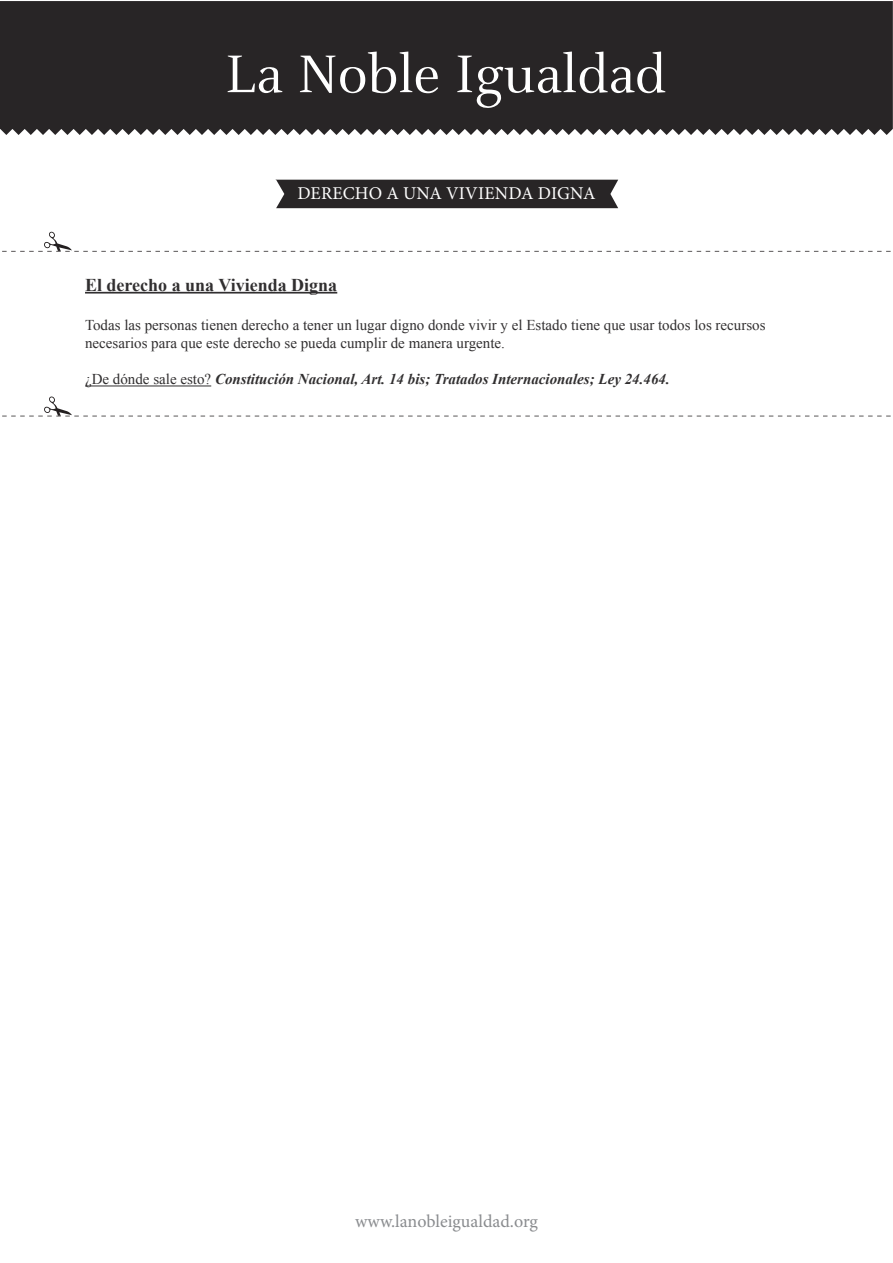
<style>
.page{position:relative;width:893px;height:1263px;background:#fff}
.page>*{position:absolute;margin:0;border:0;box-sizing:border-box;transform-origin:0 0}
.t1{font:700 18px "Times New Roman";color:#312f30}
.t2{font:18px "Minion Pro";letter-spacing:.01em;color:#fff}
.t3{font:18px "Minion Pro";color:#8a8c8f}
.t4{font:15px/18px "Times New Roman";color:#312f30}
.t5{font:italic 700 15px "Times New Roman";color:#312f30}
.s1{font-weight:400;font-style:normal}
</style>
<div class="page">
<div style="left:0;top:1px;width:893px;height:134px;background:#282526"></div>
<svg style="left:228px;top:56px;width:54px;height:37px"></svg>
<svg style="left:300px;top:52px;width:138px;height:41px"></svg>
<svg style="left:457px;top:52px;width:208px;height:57px;background:#4f4c4d"></svg>
<div style="left:276px;top:180px;width:342px;height:28px;background:#282526"></div>
<hr style="left:85px;top:292px;width:252px;height:2px;background:#312f30">
<hr style="left:85px;top:386px;width:126px;height:1px;background:#312f30">
<svg style="left:2px;top:396px;width:889px;height:21px"></svg>
<svg style="left:2px;top:232px;width:889px;height:20px"></svg>
<p class="t2" style="left:297px;top:181px;width:300px">DERECHO A UNA VIVIENDA DIGNA</p>
<p class="t1" style="left:85px;top:272px;width:254px">El derecho a una Vivienda Digna</p>
<p class="t4" style="left:85px;top:316px;width:682px">Todas las personas tienen derecho a tener un lugar digno donde vivir y el Estado tiene que usar todos los recursos necesarios para que este derecho se pueda cumplir de manera urgente.</p>
<p class="t5" style="left:85px;top:369px;width:586px"><span class="s1">¿De dónde sale esto?</span> Constitución Nacional, Art. 14 bis; Tratados Internacionales; Ley 24.464.</p>
<p class="t3" style="left:355px;top:1209px;width:184px">www.lanobleigualdad.org</p>
</div>
